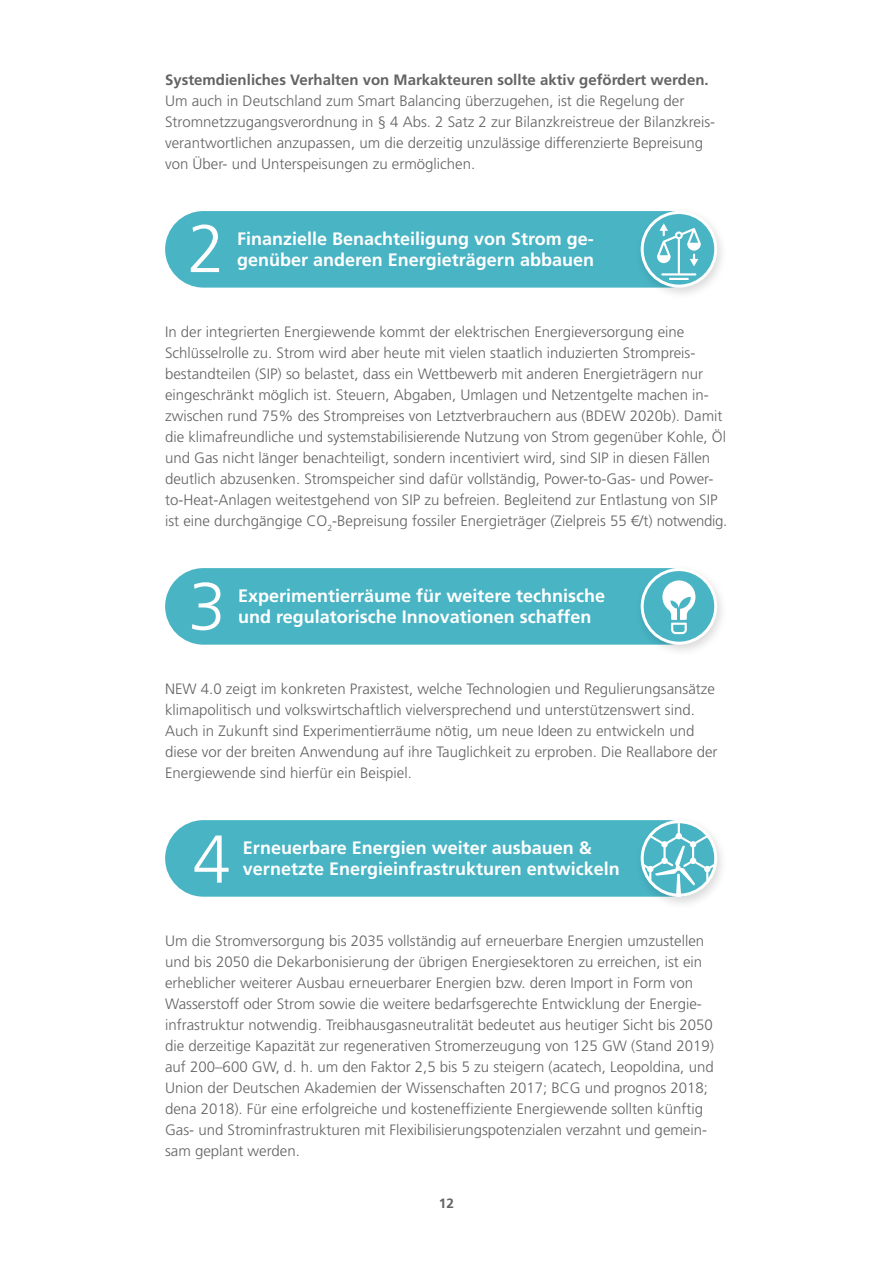
<style>
.page{position:relative;width:893px;height:1263px;background:#fff}
.page>*{position:absolute;margin:0;border:0;box-sizing:border-box;transform-origin:0 0}
.t1{font:300 67.5px "Frutiger LT Pro";color:#fff}
.t2{font:700 18px "Frutiger LT Pro";color:#fff}
.t3{font:300 15px/21px "Frutiger LT Pro";color:#646363}
.t4{font:700 15px "Frutiger LT Pro";color:#646363}
.t5{font:700 13.5px "Frutiger LT Pro";color:#646363}
</style>
<div class="page">
<div style="left:165px;top:211px;width:542px;height:77px;background:#48b4c4;border-radius:38px"></div>
<div style="left:634px;top:206px;width:94px;height:94px;background:#000;opacity:.15"></div>
<svg style="left:642px;top:212px;width:74px;height:74px"></svg>
<div style="left:641px;top:211px;width:76px;height:77px;border:3px solid #fff;border-radius:50%"></div>
<div style="left:165px;top:568px;width:542px;height:77px;background:#48b4c4;border-radius:38px"></div>
<div style="left:634px;top:563px;width:94px;height:94px;background:#000;opacity:.15"></div>
<svg style="left:642px;top:569px;width:74px;height:74px"></svg>
<div style="left:641px;top:568px;width:76px;height:77px;border:3px solid #fff;border-radius:50%"></div>
<div style="left:165px;top:820px;width:542px;height:77px;background:#48b4c4;border-radius:38px"></div>
<div style="left:634px;top:815px;width:94px;height:94px;background:#000;opacity:.15"></div>
<svg style="left:642px;top:823px;width:74px;height:73px"></svg>
<div style="left:641px;top:820px;width:76px;height:77px;border:3px solid #fff;border-radius:50%"></div>
<p class="t4" style="left:165px;top:71px;width:545px">Systemdienliches Verhalten von Markakteuren sollte aktiv gefördert werden.</p>
<p class="t3" style="left:165px;top:90px;width:552px">Um auch in Deutschland zum Smart Balancing überzugehen, ist die Regelung der Stromnetzzugangsverordnung in § 4 Abs. 2 Satz 2 zur Bilanzkreistreue der Bilanzkreis&shy;verantwortlichen anzupassen, um die derzeitig unzulässige differenzierte Bepreisung von Über- und Unterspeisungen zu ermöglichen.</p>
<h1 class="t1" style="left:187px;top:209px;width:39px">2</h1>
<p class="t2" style="left:237px;top:228px;width:358px">Finanzielle Benachteiligung von Strom ge-</p>
<p class="t2" style="left:237px;top:249px;width:359px">genüber anderen Energieträgern abbauen</p>
<p class="t3" style="left:165px;top:321px;width:564px">In der integrierten Energiewende kommt der elektrischen Energieversorgung eine Schlüsselrolle zu. Strom wird aber heute mit vielen staatlich induzierten Strompreis&shy;bestandteilen (SIP) so belastet, dass ein Wettbewerb mit anderen Energieträgern nur eingeschränkt möglich ist. Steuern, Abgaben, Umlagen und Netzentgelte machen in&shy;zwischen rund 75% des Strompreises von Letztverbrauchern aus (BDEW 2020b). Damit die klimafreundliche und systemstabilisierende Nutzung von Strom gegenüber Kohle, Öl und Gas nicht länger benachteiligt, sondern incentiviert wird, sind SIP in diesen Fällen deutlich abzusenken. Stromspeicher sind dafür vollständig, Power-to-Gas- und Power&shy;to-Heat-Anlagen weitestgehend von SIP zu befreien. Begleitend zur Entlastung von SIP ist eine durchgängige CO<sub>2</sub>-Bepreisung fossiler Energieträger (Zielpreis 55 €/t) notwendig.</p>
<h1 class="t1" style="left:188px;top:567px;width:39px">3</h1>
<p class="t2" style="left:238px;top:585px;width:368px">Experimentierräume für weitere technische</p>
<p class="t2" style="left:238px;top:606px;width:355px">und regulatorische Innovationen schaffen</p>
<p class="t3" style="left:165px;top:678px;width:554px">NEW 4.0 zeigt im konkreten Praxistest, welche Technologien und Regulierungsansätze klimapolitisch und volkswirtschaftlich vielversprechend und unterstützenswert sind.<br>Auch in Zukunft sind Experimentierräume nötig, um neue Ideen zu entwickeln und diese vor der breiten Anwendung auf ihre Tauglichkeit zu erproben. Die Reallabore der Energiewende sind hierfür ein Beispiel.</p>
<h1 class="t1" style="left:193px;top:820px;width:39px">4</h1>
<p class="t2" style="left:243px;top:837px;width:351px">Erneuerbare Energien weiter ausbauen &amp;</p>
<p class="t2" style="left:243px;top:858px;width:379px">vernetzte Energieinfrastrukturen entwickeln</p>
<p class="t3" style="left:165px;top:930px;width:550px">Um die Stromversorgung bis 2035 vollständig auf erneuerbare Energien umzustellen und bis 2050 die Dekarbonisierung der übrigen Energiesektoren zu erreichen, ist ein erheblicher weiterer Ausbau erneuerbarer Energien bzw. deren Import in Form von Wasserstoff oder Strom sowie die weitere bedarfsgerechte Entwicklung der Energie&shy;infrastruktur notwendig. Treibhausgasneutralität bedeutet aus heutiger Sicht bis 2050 die derzeitige Kapazität zur regenerativen Stromerzeugung von 125 GW (Stand 2019) auf 200–600 GW, d. h. um den Faktor 2,5 bis 5 zu steigern (acatech, Leopoldina, und Union der Deutschen Akademien der Wissenschaften 2017; BCG und prognos 2018; dena 2018). Für eine erfolgreiche und kosteneffiziente Energiewende sollten künftig Gas- und Strominfrastrukturen mit Flexibilisierungspotenzialen verzahnt und gemein&shy;sam geplant werden.</p>
<p class="t5" style="left:439px;top:1195px;width:17px">12</p>
</div>
